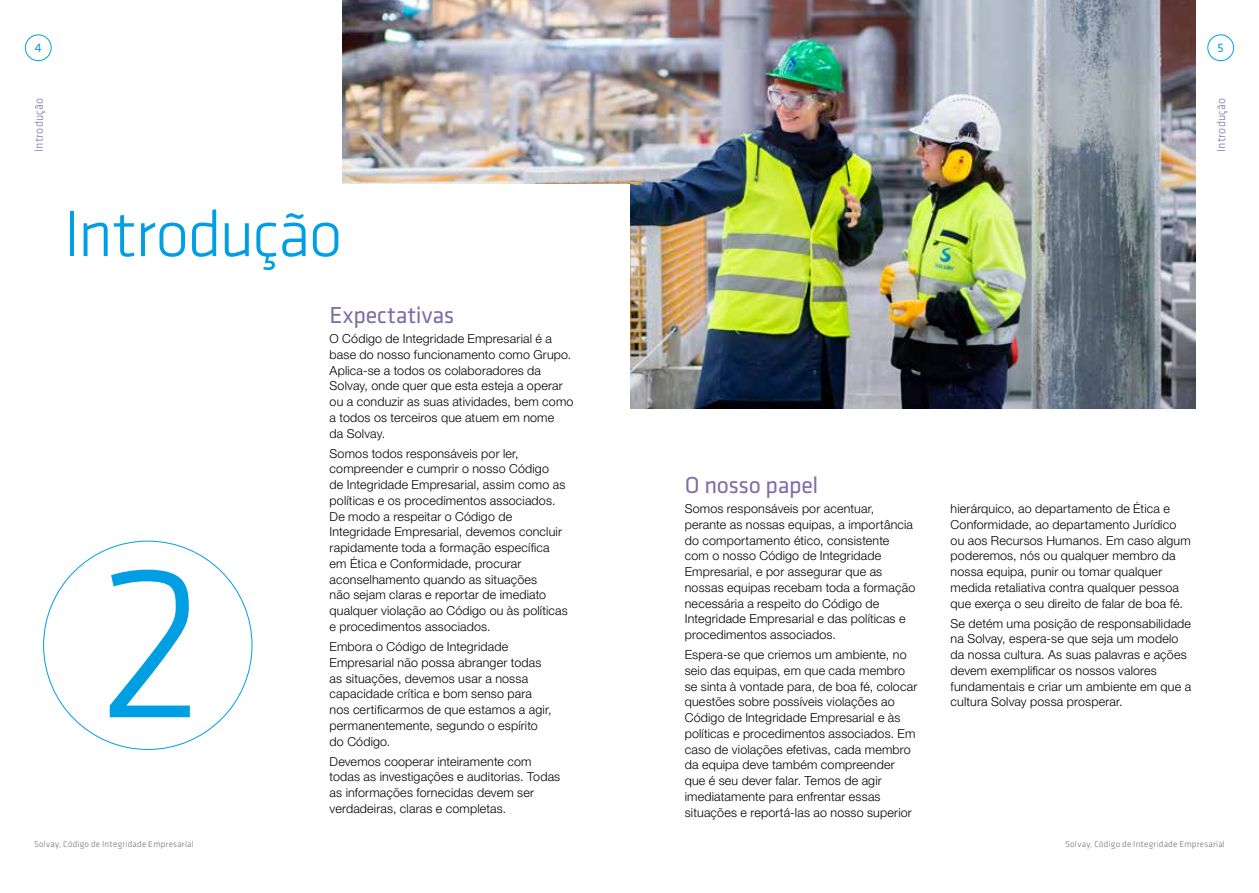
<style>
.page{position:relative;width:1259px;height:893px;background:#fff}
.page>*{position:absolute;margin:0;border:0;box-sizing:border-box;transform-origin:0 0}
.t1{font:300 225px "Klavika";color:#009fe3}
.t2{font:300 67.5px "Klavika";letter-spacing:-.025em;color:#009fe3}
.t3{font:24px "Klavika";letter-spacing:-.01em;color:#7e6faa}
.t4{font:12.75px "Klavika";color:#009fe3}
.t5{font:300 12.45px/15.8px "Helvetica Neue LT Std";letter-spacing:.015em;color:#000}
.t6{font:300 12px "Klavika";letter-spacing:.015em;color:#7e6faa}
.t7{font:300 9px "Klavika";letter-spacing:.025em;color:#706f6f}
</style>
<div class="page">
<div style="left:25px;top:35px;width:26px;height:26px;border:1px solid #009fe3;border-radius:50%"></div>
<div style="left:1207px;top:35px;width:26px;height:26px;border:1px solid #009fe3;border-radius:50%"></div>
<img style="left:342px;top:0;width:853px;height:408px">
<div style="left:64px;top:184px;width:565px;height:236px;background:#fff"></div>
<p class="t4" style="left:35px;top:41px;width:8px">4</p>
<p class="t4" style="left:1217px;top:41px;width:8px">5</p>
<p class="t6" style="left:32px;top:152px;width:56px;rotate:-90deg">Introdução</p>
<p class="t6" style="left:1214px;top:152px;width:56px;rotate:-90deg">Introdução</p>
<h2 class="t2" style="left:64px;top:197px;width:280px">Introdução</h2>
<h3 class="t3" style="left:330px;top:302px;width:126px">Expectativas</h3>
<p class="t5" style="left:330px;top:331px;width:245px">O Código de Integridade Empresarial é a base do nosso funcionamento como Grupo.<br>Aplica-se a todos os colaboradores da Solvay, onde quer que esta esteja a operar ou a conduzir as suas atividades, bem como a todos os terceiros que atuem em nome<br>da Solvay.</p>
<p class="t5" style="left:330px;top:445px;width:240px">Somos todos responsáveis por ler, compreender e cumprir o nosso Código<br>de Integridade Empresarial, assim como as políticas e os procedimentos associados.<br>De modo a respeitar o Código de Integridade Empresarial, devemos concluir rapidamente toda a formação específica em Ética e Conformidade, procurar aconselhamento quando as situações<br>não sejam claras e reportar de imediato qualquer violação ao Código ou às políticas e procedimentos associados.</p>
<p class="t5" style="left:330px;top:638px;width:223px">Embora o Código de Integridade<br>Empresarial não possa abranger todas as situações, devemos usar a nossa capacidade crítica e bom senso para nos certificarmos de que estamos a agir, permanentemente, segundo o espírito do Código.</p>
<p class="t5" style="left:330px;top:753px;width:232px">Devemos cooperar inteiramente com todas as investigações e auditorias. Todas as informações fornecidas devem ser verdadeiras, claras e completas.</p>
<h1 class="t1" style="left:98px;top:520px;width:110px">2</h1>
<h3 class="t3" style="left:685px;top:472px;width:135px">O nosso papel</h3>
<p class="t5" style="left:685px;top:501px;width:232px">Somos responsáveis por acentuar, perante as nossas equipas, a importância do comportamento ético, consistente com o nosso Código de Integridade Empresarial, e por assegurar que as nossas equipas recebam toda a formação necessária a respeito do Código de Integridade Empresarial e das políticas e procedimentos associados.</p>
<p class="t5" style="left:685px;top:647px;width:234px">Espera-se que criemos um ambiente, no seio das equipas, em que cada membro se sinta à vontade para, de boa fé, colocar questões sobre possíveis violações ao Código de Integridade Empresarial e às políticas e procedimentos associados. Em caso de violações efetivas, cada membro da equipa deve também compreender que é seu dever falar. Temos de agir imediatamente para enfrentar essas situações e reportá-las ao nosso superior</p>
<p class="t5" style="left:950px;top:501px;width:242px">hierárquico, ao departamento de Ética e Conformidade, ao departamento Jurídico ou aos Recursos Humanos. Em caso algum poderemos, nós ou qualquer membro da nossa equipa, punir ou tomar qualquer medida retaliativa contra qualquer pessoa que exerça o seu direito de falar de boa fé.</p>
<p class="t5" style="left:950px;top:615px;width:242px">Se detém uma posição de responsabilidade na Solvay, espera-se que seja um modelo da nossa cultura. As suas palavras e ações devem exemplificar os nossos valores fundamentais e criar um ambiente em que a cultura Solvay possa prosperar.</p>
<p class="t7" style="left:34px;top:839px;width:161px">Solvay, Código de Integridade Empresarial</p>
<p class="t7" style="left:1065px;top:839px;width:161px">Solvay, Código de Integridade Empresarial</p>
</div>
